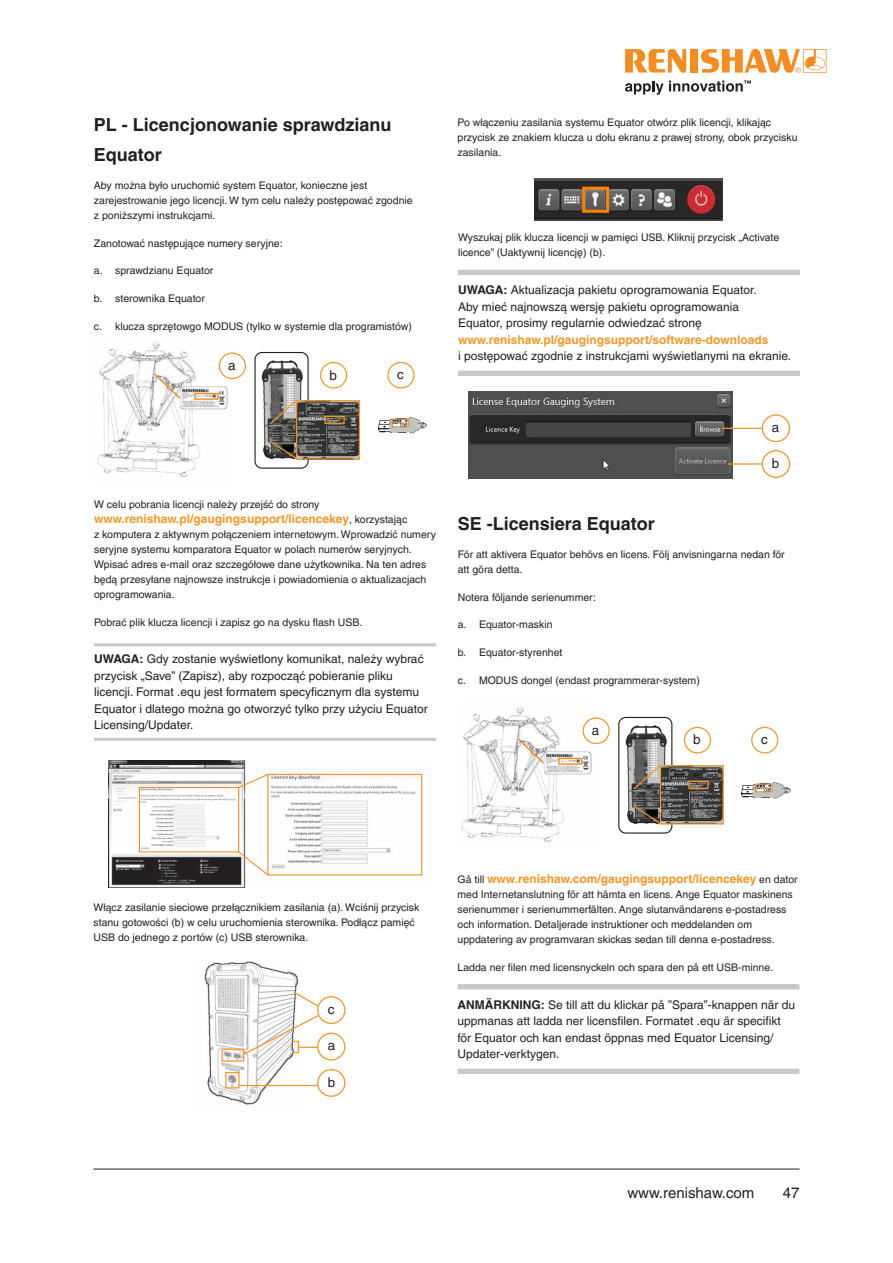
<style>
.page{position:relative;width:893px;height:1263px;background:#fff}
.page>*{position:absolute;margin:0;border:0;box-sizing:border-box;transform-origin:0 0}
.Heading_1__16pt_bold{font:700 18px/30px "Helvetica LT Pro";color:#231f20}
.t1{font:15px "Helvetica LT Pro";color:#231f20}
.Diagram_caption_text{font:13.5px "Helvetica LT Pro";color:#231f20}
.Note_1{font:12px/16.5px "Helvetica LT Pro";color:#231f20}
._8pt_Note{font:12px/16.5px "Helvetica LT Pro";color:#231f20}
._8pt_Body_Text{font:700 12px "Helvetica LT Pro";color:#f79727}
._8pt_Body_Text-2{font:10.5px/15px "Helvetica LT Pro";color:#231f20}
.s1{font-weight:400;font-size:10.5px;color:#231f20}
.s2{font-weight:700}
.s3{font-weight:700;color:#f79727}
</style>
<div class="page">
<hr style="left:93px;top:1169px;width:707px;height:1px;background:#231f20">
<img style="left:468px;top:391px;width:264px;height:88px">
<div style="left:387px;top:362px;width:28px;height:27px;border:1px solid #f79727;border-radius:50%"></div>
<img style="left:261px;top:360px;width:42px;height:99px">
<div style="left:254px;top:352px;width:55px;height:117px;border:1px solid #231f20;border-radius:7px"></div>
<img style="left:298px;top:402px;width:60px;height:56px">
<div style="left:296px;top:400px;width:64px;height:60px;border:1px solid #f79727"></div>
<img style="left:97px;top:342px;width:133px;height:135px">
<div style="left:194px;top:393px;width:25px;height:7px;border:1px solid #f68c1f"></div>
<svg style="left:152px;top:372px;width:30px;height:28px"></svg>
<img style="left:204px;top:961px;width:100px;height:144px">
<svg style="left:292px;top:990px;width:28px;height:18px"></svg>
<img style="left:378px;top:417px;width:49px;height:16px">
<div style="left:392px;top:419px;width:16px;height:8px;border:1px solid #f68c1f"></div>
<img style="left:108px;top:761px;width:315px;height:126px">
<div style="left:267px;top:774px;width:155px;height:101px;border:1px solid #f68c1f"></div>
<div style="left:139px;top:787px;width:100px;height:65px;border:1px solid #f68c1f"></div>
<svg style="left:237px;top:773px;width:32px;height:16px"></svg>
<svg style="left:237px;top:850px;width:32px;height:26px"></svg>
<div style="left:221px;top:1048px;width:23px;height:14px;border:1px solid #f79727"></div>
<svg style="left:241px;top:1014px;width:79px;height:42px"></svg>
<hr style="left:239px;top:1085px;width:79px;height:1px;background:#f79727">
<div style="left:219px;top:352px;width:27px;height:27px;border:1px solid #f79727;border-radius:50%"></div>
<div style="left:317px;top:1069px;width:28px;height:28px;border:1px solid #f79727;border-radius:50%"></div>
<div style="left:317px;top:1033px;width:28px;height:27px;border:1px solid #f79727;border-radius:50%"></div>
<div style="left:317px;top:996px;width:28px;height:28px;border:1px solid #f79727;border-radius:50%"></div>
<div style="left:225px;top:1072px;width:15px;height:16px;border:1px solid #f79727"></div>
<div style="left:320px;top:362px;width:27px;height:27px;border:1px solid #f79727;border-radius:50%"></div>
<div style="left:324px;top:416px;width:21px;height:8px;border:1px solid #f79727"></div>
<svg style="left:269px;top:399px;width:29px;height:26px"></svg>
<svg style="left:269px;top:440px;width:30px;height:20px"></svg>
<div style="left:762px;top:414px;width:28px;height:28px;border:1px solid #f79727;border-radius:50%"></div>
<hr style="left:722px;top:428px;width:40px;height:1px;background:#f79727">
<div style="left:762px;top:450px;width:28px;height:28px;border:1px solid #f79727;border-radius:50%"></div>
<hr style="left:94px;top:643px;width:342px;height:3px;background:#c7c8ca">
<hr style="left:94px;top:738px;width:342px;height:3px;background:#c7c8ca">
<img style="left:534px;top:178px;width:188px;height:42px">
<div style="left:458px;top:270px;width:342px;height:5px;background:#c7c8ca"></div>
<div style="left:458px;top:371px;width:342px;height:5px;background:#c7c8ca"></div>
<hr style="left:728px;top:463px;width:35px;height:2px;background:#f79727">
<div style="left:582px;top:187px;width:27px;height:26px;border:3px solid #ff8200"></div>
<div style="left:751px;top:727px;width:27px;height:26px;border:1px solid #f79727;border-radius:50%"></div>
<img style="left:625px;top:725px;width:45px;height:100px">
<div style="left:618px;top:717px;width:54px;height:117px;border:1px solid #231f20;border-radius:7px"></div>
<img style="left:662px;top:767px;width:60px;height:55px">
<div style="left:660px;top:765px;width:64px;height:59px;border:1px solid #f79727"></div>
<img style="left:461px;top:707px;width:132px;height:135px">
<div style="left:558px;top:758px;width:24px;height:7px;border:1px solid #f68c1f"></div>
<svg style="left:516px;top:737px;width:30px;height:28px"></svg>
<img style="left:741px;top:782px;width:49px;height:16px">
<div style="left:756px;top:784px;width:16px;height:8px;border:1px solid #f68c1f"></div>
<div style="left:583px;top:717px;width:27px;height:27px;border:1px solid #f79727;border-radius:50%"></div>
<div style="left:684px;top:727px;width:27px;height:26px;border:1px solid #f79727;border-radius:50%"></div>
<div style="left:688px;top:781px;width:20px;height:8px;border:1px solid #f79727"></div>
<svg style="left:633px;top:764px;width:29px;height:26px"></svg>
<svg style="left:632px;top:804px;width:31px;height:21px"></svg>
<div style="left:458px;top:984px;width:341px;height:5px;background:#c7c8ca"></div>
<div style="left:458px;top:1069px;width:341px;height:5px;background:#c7c8ca"></div>
<svg style="left:625px;top:49px;width:61px;height:24px"></svg>
<div style="left:690px;top:49px;width:8px;height:24px;background:#f68c1f"></div>
<svg style="left:701px;top:49px;width:125px;height:24px"></svg>
<svg style="left:625px;top:80px;width:126px;height:15px"></svg>
<p class="Heading_1__16pt_bold" style="left:94px;top:110px;width:299px">PL - Licencjonowanie sprawdzianu<br>Equator</p>
<p class="_8pt_Body_Text-2" style="left:94px;top:178px;width:320px">Aby można było uruchomić system Equator, konieczne jest zarejestrowanie jego licencji. W tym celu należy postępować zgodnie z poniższymi instrukcjami.</p>
<p class="_8pt_Body_Text-2" style="left:94px;top:235px;width:190px">Zanotować następujące numery seryjne:</p>
<p class="_8pt_Body_Text-2" style="left:94px;top:263px;width:121px">a. sprawdzianu Equator</p>
<p class="_8pt_Body_Text-2" style="left:94px;top:291px;width:112px">b. sterownika Equator</p>
<p class="_8pt_Body_Text-2" style="left:94px;top:319px;width:319px">c. klucza sprzętowgo MODUS (tylko w systemie dla programistów)</p>
<p class="Diagram_caption_text" style="left:397px;top:366px;width:8px">c</p>
<p class="Diagram_caption_text" style="left:228px;top:357px;width:9px">a</p>
<p class="Diagram_caption_text" style="left:329px;top:367px;width:9px">b</p>
<p class="_8pt_Body_Text-2" style="left:94px;top:497px;width:227px">W celu pobrania licencji należy przejść do strony</p>
<p class="_8pt_Body_Text" style="left:94px;top:511px;width:315px">www.renishaw.pl/gaugingsupport/licencekey<span class="s1">, korzystając</span></p>
<p class="_8pt_Body_Text-2" style="left:94px;top:527px;width:343px">z komputera z aktywnym połączeniem internetowym. Wprowadzić numery seryjne systemu komparatora Equator w polach numerów seryjnych.<br>Wpisać adres e-mail oraz szczegółowe dane użytkownika. Na ten adres będą przesyłane najnowsze instrukcje i powiadomienia o aktualizacjach oprogramowania.</p>
<p class="_8pt_Body_Text-2" style="left:94px;top:614px;width:270px">Pobrać plik klucza licencji i zapisz go na dysku flash USB.</p>
<p class="_8pt_Note" style="left:94px;top:651px;width:335px"><span class="s2">UWAGA:</span> Gdy zostanie wyświetlony komunikat, należy wybrać przycisk „Save” (Zapisz), aby rozpocząć pobieranie pliku licencji. Format .equ jest formatem specyficznym dla systemu Equator i dlatego można go otworzyć tylko przy użyciu Equator Licensing/Updater.</p>
<p class="_8pt_Body_Text-2" style="left:458px;top:115px;width:341px">Po włączeniu zasilania systemu Equator otwórz plik licencji, klikając przycisk ze znakiem klucza u dołu ekranu z prawej strony, obok przycisku zasilania.</p>
<p class="_8pt_Body_Text-2" style="left:458px;top:230px;width:323px">Wyszukaj plik klucza licencji w pamięci USB. Kliknij przycisk „Activate licence” (Uaktywnij licencję) (b).</p>
<p class="Note_1" style="left:458px;top:282px;width:335px"><span class="s2">UWAGA:</span> Aktualizacja pakietu oprogramowania Equator.<br>Aby mieć najnowszą wersję pakietu oprogramowania<br>Equator, prosimy regularnie odwiedzać stronę <span class="s3">www.renishaw.pl/gaugingsupport/software-downloads<br></span>i postępować zgodnie z instrukcjami wyświetlanymi na ekranie.</p>
<p class="Diagram_caption_text" style="left:772px;top:419px;width:9px">a</p>
<p class="Diagram_caption_text" style="left:772px;top:456px;width:9px">b</p>
<p class="Heading_1__16pt_bold" style="left:458px;top:509px;width:199px">SE -Licensiera Equator</p>
<p class="_8pt_Body_Text-2" style="left:458px;top:547px;width:328px">För att aktivera Equator behövs en licens. Följ anvisningarna nedan för att göra detta.</p>
<p class="_8pt_Body_Text-2" style="left:458px;top:589px;width:140px">Notera följande serienummer:</p>
<p class="_8pt_Body_Text-2" style="left:458px;top:617px;width:96px">a. Equator-maskin</p>
<p class="_8pt_Body_Text-2" style="left:458px;top:645px;width:106px">b. Equator-styrenhet</p>
<p class="_8pt_Body_Text-2" style="left:458px;top:673px;width:244px">c. MODUS dongel (endast programmerar-system)</p>
<p class="Diagram_caption_text" style="left:592px;top:722px;width:9px">a</p>
<p class="Diagram_caption_text" style="left:693px;top:732px;width:9px">b</p>
<p class="Diagram_caption_text" style="left:761px;top:731px;width:8px">c</p>
<p class="_8pt_Body_Text-2" style="left:94px;top:899px;width:327px">Włącz zasilanie sieciowe przełącznikiem zasilania (a). Wciśnij przycisk stanu gotowości (b) w celu uruchomienia sterownika. Podłącz pamięć<br>USB do jednego z portów (c) USB sterownika.</p>
<p class="Diagram_caption_text" style="left:328px;top:1002px;width:8px">c</p>
<p class="Diagram_caption_text" style="left:328px;top:1038px;width:9px">a</p>
<p class="Diagram_caption_text" style="left:328px;top:1075px;width:9px">b</p>
<p class="_8pt_Body_Text" style="left:458px;top:871px;width:342px"><span class="s1">Gå till</span> www.renishaw.com/gaugingsupport/licencekey <span class="s1">en dator</span></p>
<p class="_8pt_Body_Text-2" style="left:458px;top:887px;width:337px">med Internetanslutning för att hämta en licens. Ange Equator maskinens serienummer i serienummerfälten. Ange slutanvändarens e-postadress och information. Detaljerade instruktioner och meddelanden om uppdatering av programvaran skickas sedan till denna e-postadress.</p>
<p class="_8pt_Body_Text-2" style="left:458px;top:959px;width:317px">Ladda ner filen med licensnyckeln och spara den på ett USB-minne.</p>
<p class="Note_1" style="left:458px;top:996px;width:339px"><span class="s2">ANMÄRKNING:</span> Se till att du klickar på ”Spara”-knappen när du uppmanas att ladda ner licensfilen. Formatet .equ är specifikt för Equator och kan endast öppnas med Equator Licensing/ Updater-verktygen.</p>
<h2 class="t1" style="left:627px;top:1184px;width:129px">www.renishaw.com</h2>
<h2 class="t1" style="left:783px;top:1184px;width:18px">47</h2>
</div>
